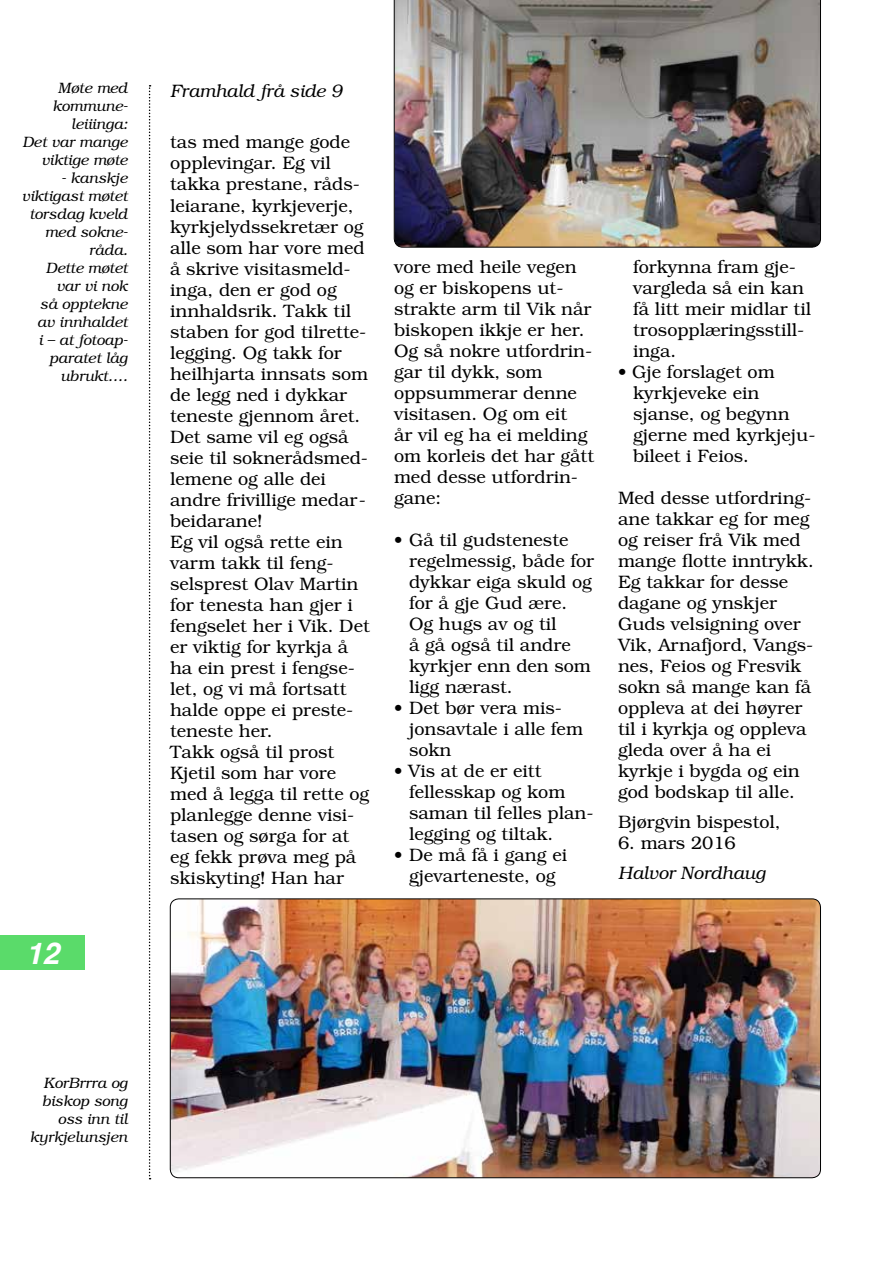
<style>
.page{position:relative;width:893px;height:1263px;background:#fff}
.page>*{position:absolute;margin:0;border:0;box-sizing:border-box;transform-origin:0 0}
.t1{font:italic 700 30px "Helvetica";color:#fff}
.t2{font:300 18px/21px "Bookman Std";color:#000}
.t3{font:italic 300 18px "Bookman Std";color:#000}
.t4{font:italic 300 15px/18px "Bookman Std";color:#000;text-align:right}
</style>
<div class="page">
<svg style="left:149px;top:85px;width:2px;height:1094px"></svg>
<div style="left:0;top:935px;width:85px;height:34px;background:#5adb6a"></div>
<img style="left:170px;top:899px;width:650px;height:279px">
<div style="left:170px;top:899px;width:651px;height:279px;border:1px solid #000;border-radius:9px"></div>
<img style="left:394px;top:0;width:427px;height:247px">
<p class="t4" style="left:58px;top:80px;width:71px">Møte med</p>
<p class="t3" style="left:170px;top:82px;width:174px">Framhald frå side 9</p>
<p class="t4" style="left:23px;top:98px;width:107px">kommune&shy;leiiinga:<br>Det var mange viktige møte</p>
<p class="t4" style="left:22px;top:170px;width:107px">- kanskje viktigast møtet torsdag kveld med sokne&shy;råda.<br>Dette møtet var vi nok<br>så opptekne av innhaldet<br>i – at fotoap&shy;paratet låg ubrukt….</p>
<p class="t2" style="left:170px;top:132px;width:201px">tas med mange gode opplevingar. Eg vil takka prestane, råds&shy;leiarane, kyrkjeverje, kyrkjelydssekretær og alle som har vore med å skrive visitasmeld&shy;inga, den er god og innhaldsrik. Takk til staben for god tilrette&shy;legging. Og takk for heilhjarta innsats som de legg ned i dykkar teneste gjennom året.<br>Det same vil eg også seie til soknerådsmed&shy;lemene og alle dei andre frivillige medar&shy;beidarane!<br>Eg vil også rette ein varm takk til feng&shy;selsprest Olav Martin for tenesta han gjer i fengselet her i Vik. Det er viktig for kyrkja å ha ein prest i fengse&shy;let, og vi må fortsatt halde oppe ei preste&shy;teneste her.<br>Takk også til prost<br>Kjetil som har vore med å legga til rette og planlegge denne visi&shy;tasen og sørga for at eg fekk prøva meg på skiskyting! Han har</p>
<h1 class="t1" style="left:26px;top:928px;width:35px">12</h1>
<p class="t2" style="left:394px;top:256px;width:202px">vore med heile vegen og er biskopens ut&shy;strakte arm til Vik når biskopen ikkje er her.<br>Og så nokre utfordrin&shy;gar til dykk, som oppsummerar denne visitasen. Og om eit<br>år vil eg ha ei melding om korleis det har gått med desse utfordrin&shy;gane:</p>
<p class="t2" style="left:409px;top:529px;width:187px;text-indent:-15px">• Gå til gudsteneste regelmessig, både for dykkar eiga skuld og for å gje Gud ære.<br>Og hugs av og til<br>å gå også til andre kyrkjer enn den som ligg nærast.</p>
<p class="t2" style="left:409px;top:697px;width:175px;text-indent:-15px">• Det bør vera mis&shy;jonsavtale i alle fem sokn</p>
<p class="t2" style="left:409px;top:760px;width:186px;text-indent:-15px">• Vis at de er eitt fellesskap og kom saman til felles plan&shy;legging og tiltak.</p>
<p class="t2" style="left:394px;top:844px;width:175px;text-align:center">• De må få i gang ei gjevarteneste, og</p>
<p class="t2" style="left:633px;top:256px;width:180px">forkynna fram gje&shy;vargleda så ein kan få litt meir midlar til trosopplæringsstill&shy;inga.</p>
<p class="t2" style="left:633px;top:361px;width:184px;text-indent:-15px">• Gje forslaget om kyrkjeveke ein sjanse, og begynn gjerne med kyrkjeju&shy;bileet i Feios.</p>
<p class="t2" style="left:618px;top:488px;width:197px">Med desse utfordring&shy;ane takkar eg for meg og reiser frå Vik med mange flotte inntrykk.<br>Eg takkar for desse dagane og ynskjer<br>Guds velsigning over<br>Vik, Arnafjord, Vangs&shy;nes, Feios og Fresvik sokn så mange kan få oppleva at dei høyrer til i kyrkja og oppleva gleda over å ha ei kyrkje i bygda og ein god bodskap til alle.</p>
<p class="t2" style="left:618px;top:812px;width:164px">Bjørgvin bispestol,</p>
<p class="t2" style="left:618px;top:833px;width:119px">6. mars 2016</p>
<p class="t3" style="left:618px;top:863px;width:149px">Halvor Nordhaug</p>
<p class="t4" style="left:30px;top:1074px;width:99px">KorBrrra og biskop song oss inn til kyrkjelunsjen</p>
</div>
